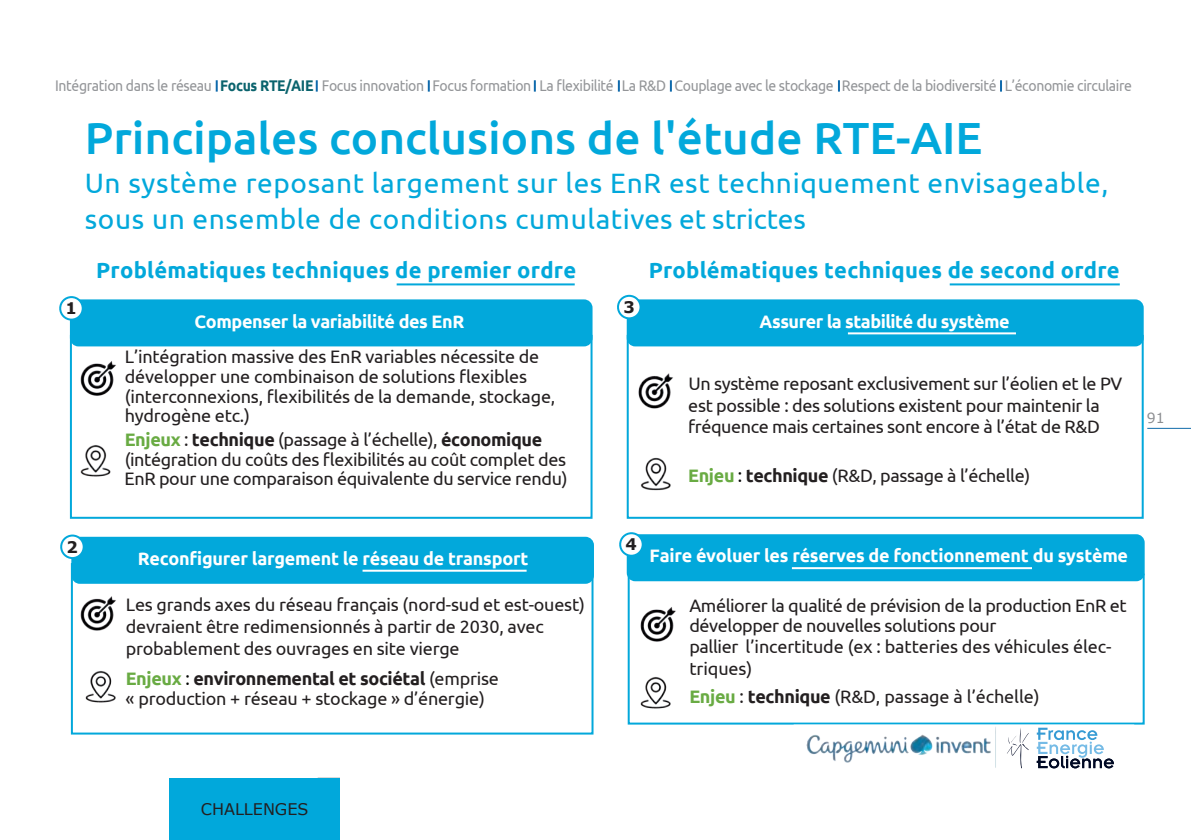
<style>
.page{position:relative;width:1191px;height:840px;background:#fff}
.page>*{position:absolute;margin:0;border:0;box-sizing:border-box;transform-origin:0 0}
.t1{font:500 45px "Ubuntu";color:#02a8db}
.t2{font:28px/36px "Ubuntu";letter-spacing:.025em;color:#02a8db}
.t3{font:700 22px "Ubuntu";letter-spacing:.01em;color:#02a8db}
.t4{font:18px/19.6px "Ubuntu";letter-spacing:-.015em;color:#231f20}
.t5{font:700 18px "Ubuntu";letter-spacing:-.015em;color:#fff}
.t6{font:16px "Verdana";color:#231f20}
.t7{font:700 16px "Verdana";color:#231f20}
.t8{font:15.4px "Ubuntu";letter-spacing:-.025em;color:#939598;scale:.91 1}
.t9{font:14px "Verdana";color:#8c8e91}
.s1{font-weight:700;color:#0a636d}
.s2{font-weight:700;color:#69ab43}
.s3{font-weight:700}
.s4{color:#040504}
</style>
<div class="page">
<svg style="left:949px;top:283px;width:170px;height:2px"></svg>
<svg style="left:397px;top:283px;width:178px;height:2px"></svg>
<div style="left:70px;top:334px;width:522px;height:184px;border:2px solid #02a8db"></div>
<div style="left:71px;top:300px;width:520px;height:45px;background:#02a8db;border-radius:7px"></div>
<div style="left:70px;top:299px;width:522px;height:47px;border:2px solid #02a8db;border-radius:7px"></div>
<div style="left:60px;top:297px;width:23px;height:22px;background:#fff;border-radius:50%"></div>
<div style="left:59px;top:296px;width:25px;height:24px;border:2px solid #02a8db;border-radius:50%"></div>
<div style="left:71px;top:562px;width:522px;height:172px;border:2px solid #02a8db"></div>
<div style="left:72px;top:537px;width:521px;height:45px;background:#02a8db;border-radius:7px"></div>
<div style="left:71px;top:536px;width:523px;height:47px;border:2px solid #02a8db;border-radius:7px"></div>
<svg style="left:362px;top:569px;width:164px;height:2px"></svg>
<div style="left:61px;top:535px;width:23px;height:22px;background:#fff;border-radius:50%"></div>
<div style="left:60px;top:534px;width:25px;height:24px;border:2px solid #02a8db;border-radius:50%"></div>
<div style="left:627px;top:334px;width:516px;height:184px;border:2px solid #02a8db"></div>
<div style="left:628px;top:300px;width:514px;height:45px;background:#02a8db;border-radius:7px"></div>
<div style="left:627px;top:299px;width:516px;height:47px;border:2px solid #02a8db;border-radius:7px"></div>
<svg style="left:848px;top:332px;width:168px;height:2px"></svg>
<div style="left:627px;top:573px;width:517px;height:151px;border:2px solid #02a8db"></div>
<div style="left:628px;top:535px;width:515px;height:45px;background:#02a8db;border-radius:7px"></div>
<div style="left:627px;top:534px;width:517px;height:47px;border:2px solid #02a8db;border-radius:7px"></div>
<svg style="left:792px;top:567px;width:240px;height:2px"></svg>
<div style="left:620px;top:533px;width:22px;height:22px;background:#fff;border-radius:50%"></div>
<div style="left:619px;top:532px;width:24px;height:24px;border:2px solid #02a8db;border-radius:50%"></div>
<div style="left:618px;top:295px;width:22px;height:23px;background:#fff;border-radius:50%"></div>
<div style="left:617px;top:294px;width:24px;height:25px;border:2px solid #02a8db;border-radius:50%"></div>
<img style="left:638px;top:373px;width:35px;height:36px">
<img style="left:640px;top:607px;width:36px;height:35px">
<img style="left:80px;top:361px;width:36px;height:35px">
<img style="left:80px;top:596px;width:36px;height:35px">
<img style="left:80px;top:445px;width:31px;height:32px">
<img style="left:85px;top:671px;width:31px;height:32px">
<img style="left:641px;top:457px;width:30px;height:34px">
<img style="left:640px;top:677px;width:31px;height:32px">
<hr style="left:1147px;top:427px;width:44px;height:2px;background:#126dab">
<div style="left:170px;top:777px;width:170px;height:62px;background:#01a8db"></div>
<svg style="left:216px;top:80px;width:2px;height:12px"></svg>
<svg style="left:316px;top:80px;width:2px;height:12px"></svg>
<svg style="left:428px;top:80px;width:2px;height:12px"></svg>
<svg style="left:534px;top:80px;width:2px;height:12px"></svg>
<svg style="left:618px;top:80px;width:2px;height:12px"></svg>
<svg style="left:670px;top:80px;width:2px;height:12px"></svg>
<svg style="left:838px;top:80px;width:2px;height:12px"></svg>
<svg style="left:1000px;top:80px;width:2px;height:12px"></svg>
<svg style="left:793px;top:724px;width:341px;height:45px"></svg>
<p class="t8" style="left:55px;top:76px;width:1184px">Intégration dans le réseau <span class="s1">Focus RTE/AIE</span> Focus innovation Focus formation La flexibilité La R&amp;D Couplage avec le stockage Respect de la biodiversité L’économie circulaire</p>
<p class="t7" style="left:66px;top:298px;width:13px">1</p>
<h1 class="t1" style="left:85px;top:110px;width:899px">Principales conclusions de l'étude RTE-AIE</h1>
<h2 class="t2" style="left:85px;top:164px;width:1025px">Un système reposant largement sur les EnR est techniquement envisageable, sous un ensemble de conditions cumulatives et strictes</h2>
<p class="t3" style="left:96px;top:257px;width:481px">Problématiques techniques de premier ordre</p>
<p class="t3" style="left:648px;top:257px;width:472px">Problématiques techniques de second ordre</p>
<p class="t5" style="left:195px;top:310px;width:271px">Compenser la variabilité des EnR</p>
<p class="t4" style="left:125px;top:346px;width:432px">L’intégration massive des EnR variables nécessite de développer une combinaison de solutions flexibles (interconnexions, flexibilités de la demande, stockage, hydrogène etc.)</p>
<p class="t4" style="left:124px;top:429px;width:444px"><span class="s2">Enjeux</span> : <span class="s3">technique</span> (passage à l’échelle), <span class="s3">économique </span>(intégration du coûts des flexibilités au coût complet des<br>EnR pour une comparaison équivalente du service rendu)</p>
<p class="t7" style="left:623px;top:297px;width:13px">3</p>
<p class="t5" style="left:759px;top:310px;width:252px">Assurer la stabilité du système</p>
<p class="t4" style="left:688px;top:372px;width:436px;line-height:21.6px">Un système reposant exclusivement sur l’éolien et le PV est possible : des solutions existent pour maintenir la fréquence mais certaines sont encore à l’état de R&amp;D</p>
<p class="t4" style="left:688px;top:464px;width:343px"><span class="s2">Enjeu</span> <span class="s4">:</span> <span class="s3">technique</span> (R&amp;D, passage à l’échelle)</p>
<p class="t9" style="left:1147px;top:408px;width:19px">91</p>
<p class="t7" style="left:67px;top:536px;width:13px">2</p>
<p class="t5" style="left:138px;top:547px;width:392px">Reconfigurer largement le réseau de transport</p>
<p class="t4" style="left:126px;top:593px;width:461px;line-height:21.6px">Les grands axes du réseau français (nord-sud et est-ouest) devraient être redimensionnés à partir de 2030, avec probablement des ouvrages en site vierge</p>
<p class="t4" style="left:126px;top:667px;width:375px"><span class="s2">Enjeux</span> <span class="s4">:</span> <span class="s3">environnemental et sociétal</span> (emprise « production + réseau + stockage » d’énergie)</p>
<p class="t7" style="left:625px;top:533px;width:13px">4</p>
<p class="t5" style="left:649px;top:544px;width:480px">Faire évoluer les réserves de fonctionnement du système</p>
<p class="t4" style="left:689px;top:595px;width:439px">Améliorer la qualité de prévision de la production EnR et développer de nouvelles solutions pour</p>
<p class="t4" style="left:689px;top:635px;width:423px;line-height:21.6px">pallier l’incertitude (ex : batteries des véhicules élec&shy;triques)</p>
<p class="t4" style="left:689px;top:686px;width:352px"><span class="s2">Enjeu</span> : <span class="s3">technique</span> (R&amp;D, passage à l’échelle)</p>
<p class="t6" style="left:201px;top:798px;width:109px">CHALLENGES</p>
</div>
